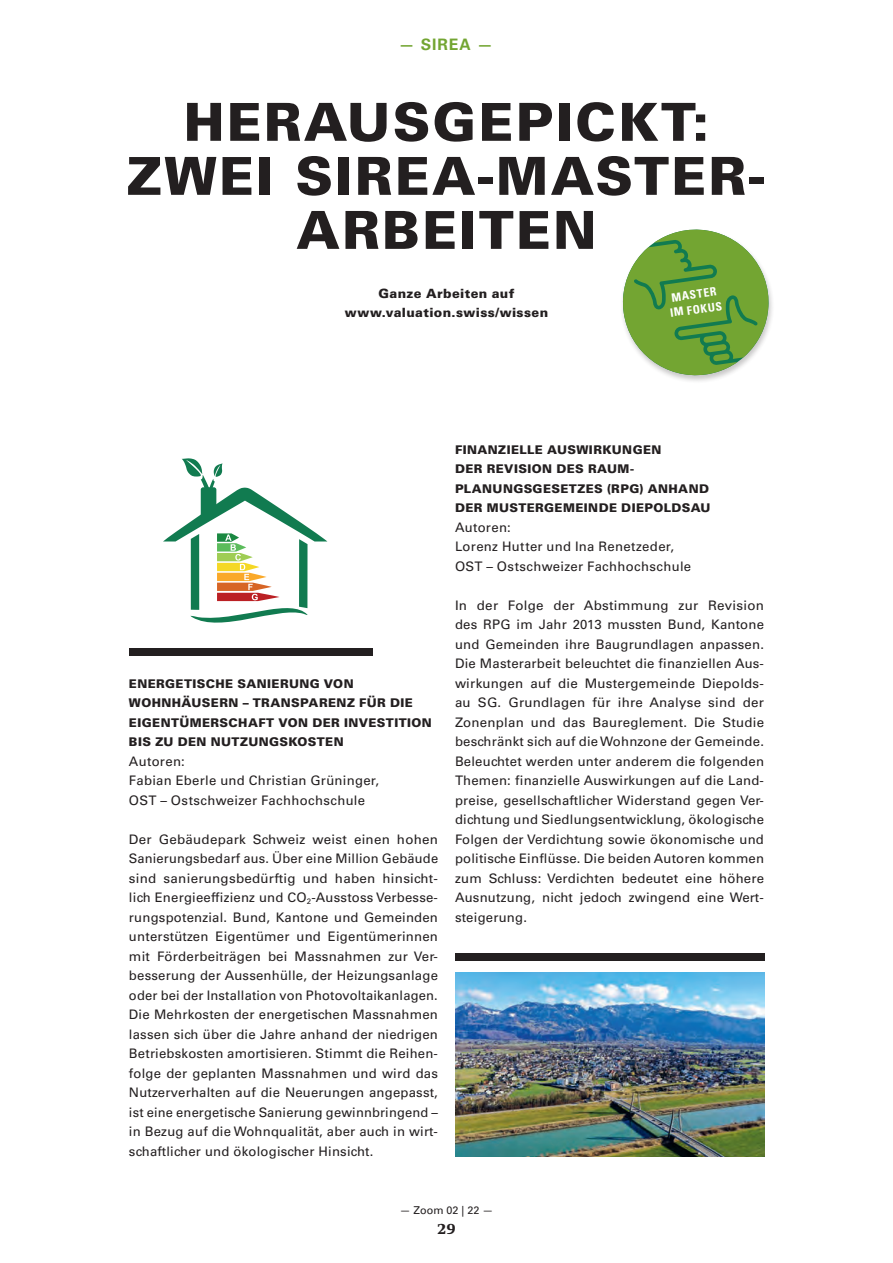
<style>
.page{position:relative;width:893px;height:1263px;background:#fff}
.page>*{position:absolute;margin:0;border:0;box-sizing:border-box;transform-origin:0 0}
.t1{font:900 52.5px/54px "Univers LT Std";letter-spacing:.04em;color:#231f20;text-align:center}
.t2{font:700 15.75px "Univers LT Std";letter-spacing:.06em;color:#73a532}
.t3{font:800 15.75px "Swift";color:#231f20}
.t4{font:13.2px/19.5px "Univers LT Std";letter-spacing:.015em;color:#231f20}
.t5{font:900 12.75px/19.5px "Univers LT Std";letter-spacing:.025em;color:#231f20;text-align:center}
.t6{font:900 12px/19.5px "Univers LT Std";letter-spacing:.03em;color:#231f20}
.t7{font:700 condensed 11.7px/14.9px "Univers LT Std";color:#fff}
.t8{font:10.8px "Univers LT Std";color:#231f20}
</style>
<div class="page">
<img style="left:455px;top:972px;width:309px;height:185px">
<svg style="left:163px;top:458px;width:164px;height:165px"></svg>
<div style="left:129px;top:649px;width:244px;height:7px;background:#231f20"></div>
<div style="left:455px;top:954px;width:309px;height:7px;background:#231f20"></div>
<svg style="left:622px;top:229px;width:150px;height:151px"></svg>
<p class="t2" style="left:399px;top:35px;width:96px">— SIREA —</p>
<h1 class="t1" style="left:127px;top:94px;width:638px">HERAUSGEPICKT:<br>ZWEI SIREA-MASTER-<br>ARBEITEN</h1>
<p class="t5" style="left:345px;top:283px;width:205px">Ganze Arbeiten auf www.valuation.swiss/wissen</p>
<p class="t7" style="left:667px;top:291px;width:54px;rotate:-8deg">MASTER<br>IM FOKUS</p>
<p class="t6" style="left:129px;top:674px;width:304px">ENERGETISCHE SANIERUNG VON<br>WOHNHÄUSERN – TRANSPARENZ FÜR DIE<br>EIGENTÜMERSCHAFT VON DER INVESTITION<br>BIS ZU DEN NUTZUNGSKOSTEN</p>
<p class="t4" style="left:129px;top:751px;width:252px">Autoren:<br>Fabian Eberle und Christian Grüninger,<br>OST – Ostschweizer Fachhochschule</p>
<p class="t4" style="left:129px;top:829px;width:311px;text-align:justify">Der Gebäudepark Schweiz weist einen hohen Sanierungsbedarf aus. Über eine Million Gebäude sind sanierungsbedürftig und haben hinsicht&shy;lich Energieeffizienz und CO<sub>2</sub>-Ausstoss Verbesse&shy;rungspotenzial. Bund, Kantone und Gemeinden unterstützen Eigentümer und Eigentümerinnen mit Förderbeiträgen bei Massnahmen zur Ver&shy;besserung der Aussenhülle, der Heizungsanlage oder bei der Installation von Photovoltaikanlagen.<br>Die Mehrkosten der energetischen Massnahmen lassen sich über die Jahre anhand der niedrigen Betriebskosten amortisieren. Stimmt die Reihen&shy;folge der geplanten Massnahmen und wird das Nutzerverhalten auf die Neuerungen angepasst, ist eine energetische Sanierung gewinnbringend – in Bezug auf die Wohnqualität, aber auch in wirt&shy;schaftlicher und ökologischer Hinsicht.</p>
<p class="t6" style="left:455px;top:440px;width:257px">FINANZIELLE AUSWIRKUNGEN<br>DER REVISION DES RAUM-<br>PLANUNGSGESETZES (RPG) ANHAND<br>DER MUSTERGEMEINDE DIEPOLDSAU</p>
<p class="t4" style="left:455px;top:517px;width:238px">Autoren:<br>Lorenz Hutter und Ina Renetzeder,<br>OST – Ostschweizer Fachhochschule</p>
<p class="t4" style="left:455px;top:595px;width:311px;text-align:justify">In der Folge der Abstimmung zur Revision des RPG im Jahr 2013 mussten Bund, Kantone und Gemeinden ihre Baugrundlagen anpassen.<br>Die Masterarbeit beleuchtet die finanziellen Aus&shy;wirkungen auf die Mustergemeinde Diepolds&shy;au SG. Grundlagen für ihre Analyse sind der Zonenplan und das Baureglement. Die Studie beschränkt sich auf die Wohnzone der Gemeinde.<br>Beleuchtet werden unter anderem die folgenden Themen: finanzielle Auswirkungen auf die Land&shy;preise, gesellschaftlicher Widerstand gegen Ver&shy;dichtung und Siedlungsentwicklung, ökologische Folgen der Verdichtung sowie ökonomische und politische Einflüsse. Die beiden Autoren kommen zum Schluss: Verdichten bedeutet eine höhere Ausnutzung, nicht jedoch zwingend eine Wert&shy;steigerung.</p>
<p class="t8" style="left:400px;top:1204px;width:95px">— Zoom 02 | 22 —</p>
<p class="t3" style="left:437px;top:1220px;width:20px">29</p>
</div>
